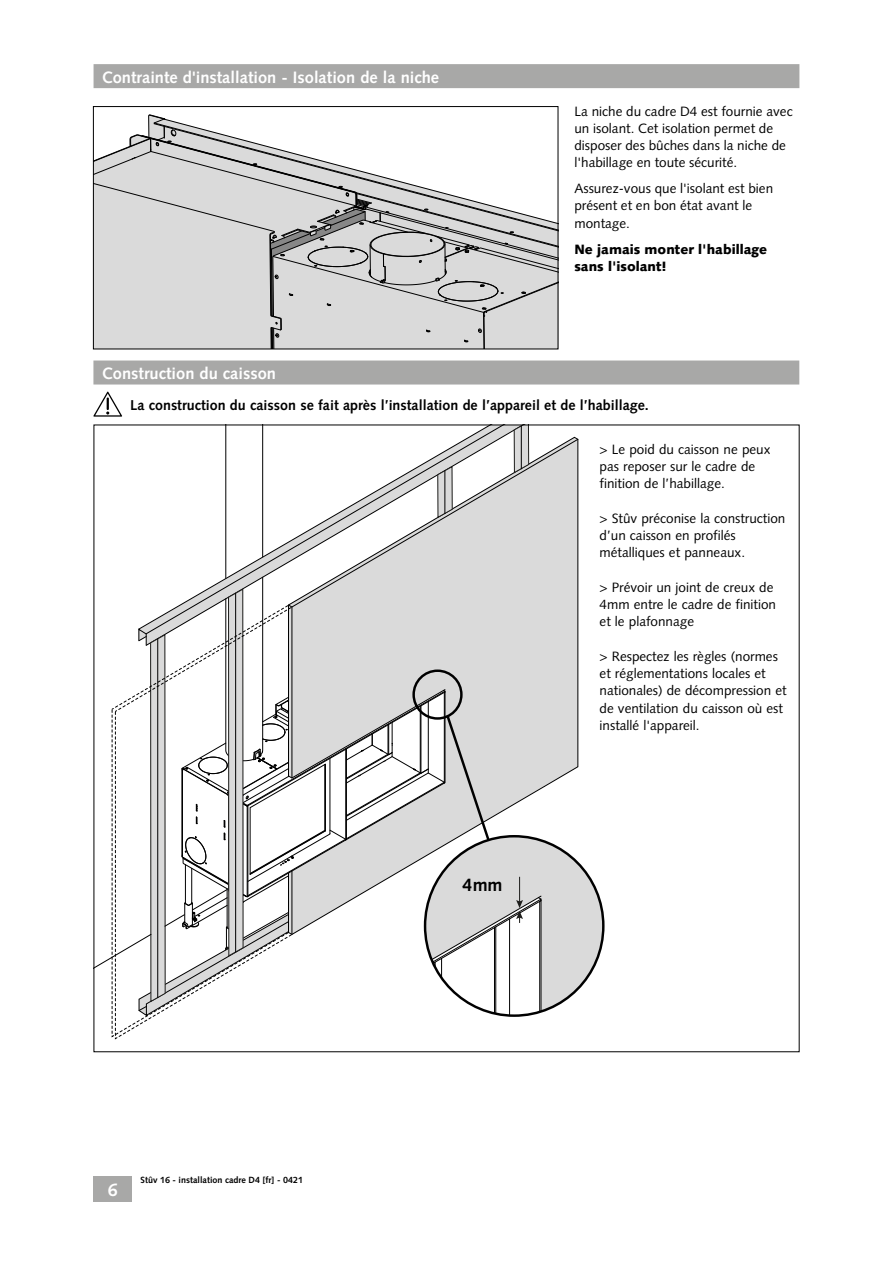
<style>
.page{position:relative;width:893px;height:1263px;background:#fff}
.page>*{position:absolute;margin:0;border:0;box-sizing:border-box;transform-origin:0 0}
.t1{font:700 18px "Syntax LT Std";color:#000}
.t2{font:700 18px "Syntax LT Std";color:#fff}
.t3{font:700 16.5px "Syntax LT Std";color:#fff}
.t4{font:700 14.25px "Syntax LT Std";color:#000}
.t5{font:13.5px/17.2px "Syntax LT Std";color:#000}
.t6{font:900 13.5px/17.2px "Syntax LT Std";color:#000}
.t7{font:700 9px "Syntax LT Std";color:#000}
</style>
<div class="page">
<div style="left:94px;top:1176px;width:38px;height:26px;background:#a8a8a7"></div>
<svg style="left:225px;top:438px;width:347px;height:139px"></svg>
<svg style="left:96px;top:577px;width:507px;height:439px"></svg>
<svg style="left:93px;top:114px;width:465px;height:404px"></svg>
<div style="left:93px;top:360px;width:706px;height:24px;background:#a8a8a7"></div>
<div style="left:94px;top:64px;width:705px;height:24px;background:#a8a8a7"></div>
<p class="t3" style="left:102px;top:68px;width:339px">Contrainte d'installation - Isolation de la niche</p>
<p class="t3" style="left:102px;top:364px;width:176px">Construction du caisson</p>
<p class="t5" style="left:574px;top:102px;width:220px">La niche du cadre D4 est fournie avec un isolant. Cet isolation permet de disposer des bûches dans la niche de l'habillage en toute sécurité.</p>
<p class="t5" style="left:574px;top:180px;width:200px">Assurez-vous que l'isolant est bien présent et en bon état avant le montage.</p>
<p class="t6" style="left:574px;top:240px;width:194px">Ne jamais monter l'habillage sans l'isolant!</p>
<p class="t4" style="left:130px;top:397px;width:520px">La construction du caisson se fait après l’installation de l’appareil et de l’habillage.</p>
<h1 class="t2" style="left:108px;top:1180px;width:12px">6</h1>
<p class="t7" style="left:141px;top:1175px;width:164px">Stûv 16 - installation cadre D4 [fr] - 0421</p>
<h1 class="t1" style="left:463px;top:874px;width:41px">4mm</h1>
<p class="t5" style="left:600px;top:441px;width:172px">&gt; Le poid du caisson ne peux pas reposer sur le cadre de finition de l’habillage.</p>
<p class="t5" style="left:600px;top:510px;width:187px">&gt; Stûv préconise la construction d’un caisson en profilés métalliques et panneaux.</p>
<p class="t5" style="left:600px;top:579px;width:178px">&gt; Prévoir un joint de creux de<br>4mm entre le cadre de finition et le plafonnage</p>
<p class="t5" style="left:600px;top:648px;width:189px">&gt; Respectez les règles (normes et réglementations locales et nationales) de décompression et de ventilation du caisson où est installé l'appareil.</p>
</div>
